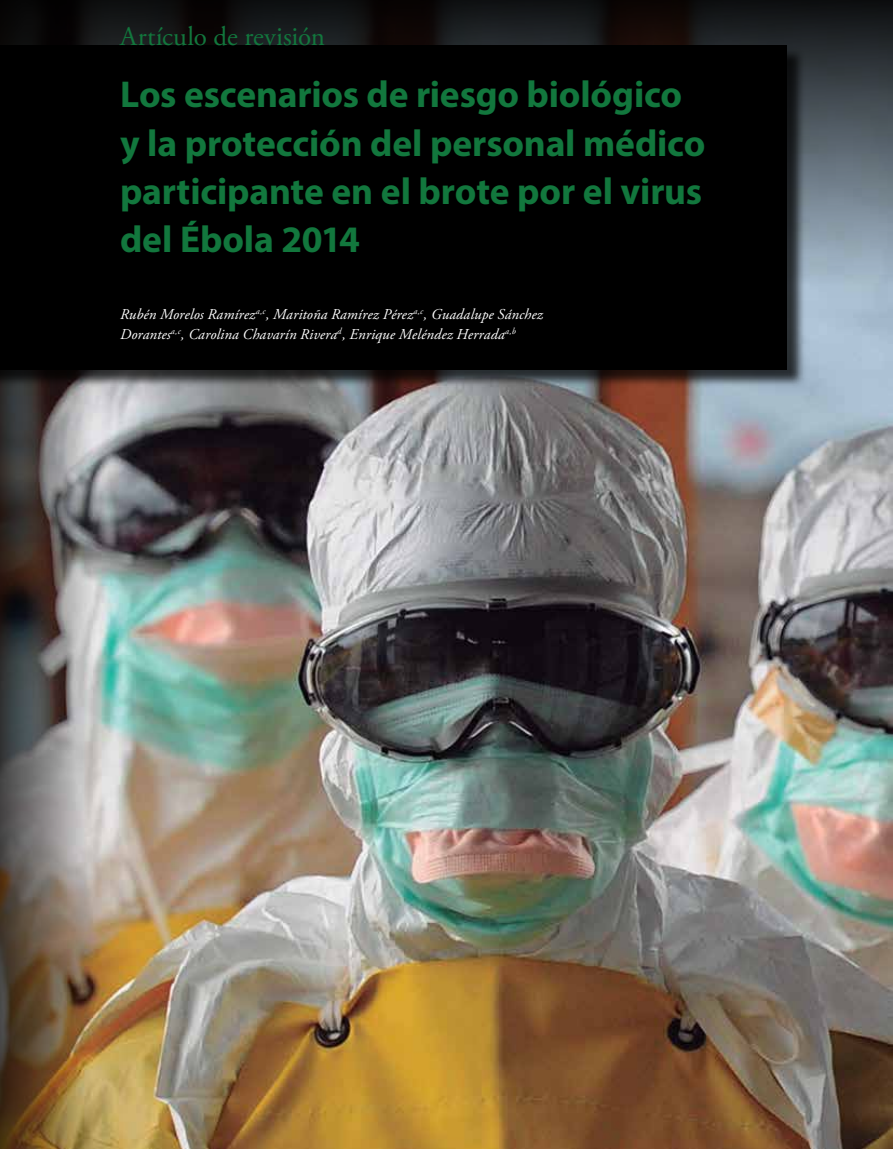
<style>
.page{position:relative;width:893px;height:1149px;background:#fff}
.page>*{position:absolute;margin:0;border:0;box-sizing:border-box;transform-origin:0 0}
.t1{font:700 37.5px/48px "Myriad Pro";letter-spacing:-.005em;color:#12773d}
.t2{font:27px "Adobe Garamond Pro";letter-spacing:-.01em;color:#12773d}
.t3{font:italic 15px/19.5px "Adobe Garamond Pro";letter-spacing:.01em;color:#fff}
</style>
<div class="page">
<img style="left:123px;top:298px;width:770px;height:850px">
<img style="left:0;top:388px;width:123px;height:760px">
<svg style="left:0;top:0;width:893px;height:298px;background:#31363b"></svg>
<div style="left:0;top:47px;width:805px;height:341px;background:#000;opacity:.75"></div>
<div style="left:0;top:45px;width:787px;height:324px;background:#000"></div>
<h2 class="t2" style="left:120px;top:20px;width:206px">Artículo de revisión</h2>
<h1 class="t1" style="left:120px;top:70px;width:587px">Los escenarios de riesgo biológico y la protección del personal médico participante en el brote por el virus del Ébola 2014</h1>
<p class="t3" style="left:120px;top:305px;width:424px">Rubén Morelos Ramírez<sup>a,c</sup>, Maritoña Ramírez Pérez<sup>a,c</sup>, Guadalupe Sánchez<br>Dorantes<sup>a,c</sup>, Carolina Chavarín Rivera<sup>d</sup>, Enrique Meléndez Herrada<sup>a,b</sup></p>
</div>
